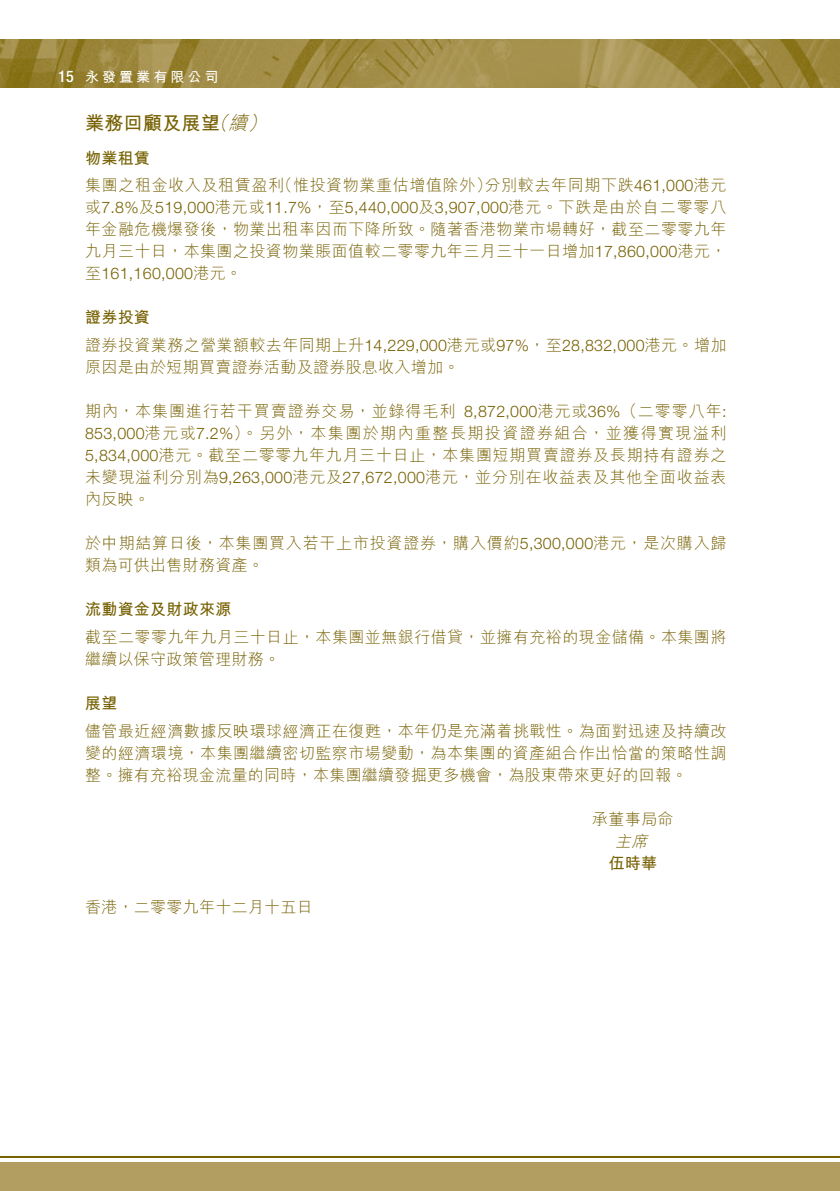
<style>
.page{position:relative;width:840px;height:1191px;background:#fff}
.page>*{position:absolute;margin:0;border:0;box-sizing:border-box;transform-origin:0 0}
.t1{font:700 19px "M Hei HK";letter-spacing:.015em;color:#766000}
.t2{font:italic 300 19px "M Hei HK";color:#766000}
.t3{font:300 16px/22px "M Hei HK";letter-spacing:.03em;color:#766000}
.t4{font:300 16px/22px "M Hei HK";letter-spacing:.05em;color:#766000}
.t5{font:300 16px "Helvetica Neue LT Std";letter-spacing:.015em;color:#766000}
.t6{font:700 16px "M Hei HK";letter-spacing:.015em;color:#766000}
.t7{font:500 condensed 16px "Helvetica Neue LT Std";color:#fff}
.t8{font:italic 300 16px "M Hei HK";color:#766000}
.t9{font:700 14px "M Hei HK";letter-spacing:.215em;color:#fff}
.s1{font-weight:300;font-style:italic}
.s2{font-family:"Helvetica Neue LT Std"}
.s3{font-family:"M Hei HK"}
.s4{font-weight:700}
</style>
<div class="page">
<svg style="left:839px;top:1156px;width:1px;height:35px"></svg>
<div style="left:0;top:1162px;width:839px;height:29px;background:#b29e61"></div>
<hr style="left:0;top:1156px;width:839px;height:2px;background:#766000">
<svg style="left:0;top:40px;width:839px;height:48px;background:#9e8a41"></svg>
<p class="t7" style="left:58px;top:66px;width:9px">15</p>
<p class="t9" style="left:85px;top:66px;width:135px">永發置業有限公司</p>
<p class="t1" style="left:85px;top:109px;width:170px">業務回顧及展望<span class="s1">續</span></p>
<p class="t2" style="left:209px;top:110px;width:26px">（</p>
<p class="t2" style="left:248px;top:110px;width:26px">(</p>
<p class="t6" style="left:85px;top:146px;width:66px">物業租賃</p>
<p class="t3" style="left:276px;top:174px;width:217px">（惟投資物業重估增值除外）</p>
<p class="t3" style="left:484px;top:174px;width:243px">分別較去年同期下跌<span class="s2">461,000</span>港元</p>
<p class="t3" style="left:85px;top:174px;width:200px">集團之租金收入及租賃盈利</p>
<p class="t5" style="left:85px;top:198px;width:642px"><span class="s3">或</span>7.8%<span class="s3">及</span>519,000<span class="s3">港元或</span>11.7%<span class="s3">，至</span>5,440,000<span class="s3">及</span>3,907,000<span class="s3">港元。下跌是由於自二零零八</span></p>
<p class="t3" style="left:85px;top:218px;width:642px">年金融危機爆發後，物業出租率因而下降所致。隨著香港物業市場轉好，截至二零零九年九月三十日，本集團之投資物業賬面值較二零零九年三月三十一日增加<span class="s2">17,860,000</span>港元，</p>
<p class="t5" style="left:85px;top:264px;width:158px"><span class="s3">至</span>161,160,000<span class="s3">港元。</span></p>
<p class="t3" style="left:85px;top:303px;width:642px;line-height:27.6px"><span class="s4">證券投資<br></span>證券投資業務之營業額較去年同期上升<span class="s2">14,229,000</span>港元或<span class="s2">97%</span>，至<span class="s2">28,832,000</span>港元。增加</p>
<p class="t3" style="left:85px;top:355px;width:375px">原因是由於短期買賣證券活動及證券股息收入增加。</p>
<p class="t5" style="left:464px;top:401px;width:264px">8,872,000<span class="s3">港元或</span>36%<span class="s3">（二零零八年</span>:</p>
<p class="t4" style="left:85px;top:399px;width:642px">期內，本集團進行若干買賣證券交易，並錄得毛利<br><span class="s2">853,000</span>港元或<span class="s2">7.2%</span>）。另外，本集團於期內重整長期投資證券組合，並獲得實現溢利<span class="s2">5,834,000</span>港元。截至二零零九年九月三十日止，本集團短期買賣證券及長期持有證券之未變現溢利分別為<span class="s2">9,263,000</span>港元及<span class="s2">27,672,000</span>港元，並分別在收益表及其他全面收益表內反映。</p>
<p class="t3" style="left:85px;top:531px;width:642px">於中期結算日後，本集團買入若干上市投資證券，購入價約<span class="s2">5,300,000</span>港元，是次購入歸類為可供出售財務資產。</p>
<p class="t6" style="left:85px;top:597px;width:148px">流動資金及財政來源</p>
<p class="t3" style="left:85px;top:625px;width:642px">截至二零零九年九月三十日止，本集團並無銀行借貸，並擁有充裕的現金儲備。本集團將繼續以保守政策管理財務。</p>
<p class="t6" style="left:85px;top:691px;width:34px">展望</p>
<p class="t3" style="left:85px;top:719px;width:642px;text-align:justify">儘管最近經濟數據反映環球經濟正在復甦，本年仍是充滿着挑戰性。為面對迅速及持續改變的經濟環境，本集團繼續密切監察市場變動，為本集團的資產組合作出恰當的策略性調整。擁有充裕現金流量的同時，本集團繼續發掘更多機會，為股東帶來更好的回報。</p>
<p class="t3" style="left:592px;top:807px;width:83px">承董事局命</p>
<p class="t8" style="left:615px;top:829px;width:39px">主席</p>
<p class="t6" style="left:608px;top:851px;width:50px">伍時華</p>
<p class="t3" style="left:85px;top:895px;width:229px">香港，二零零九年十二月十五日</p>
</div>
